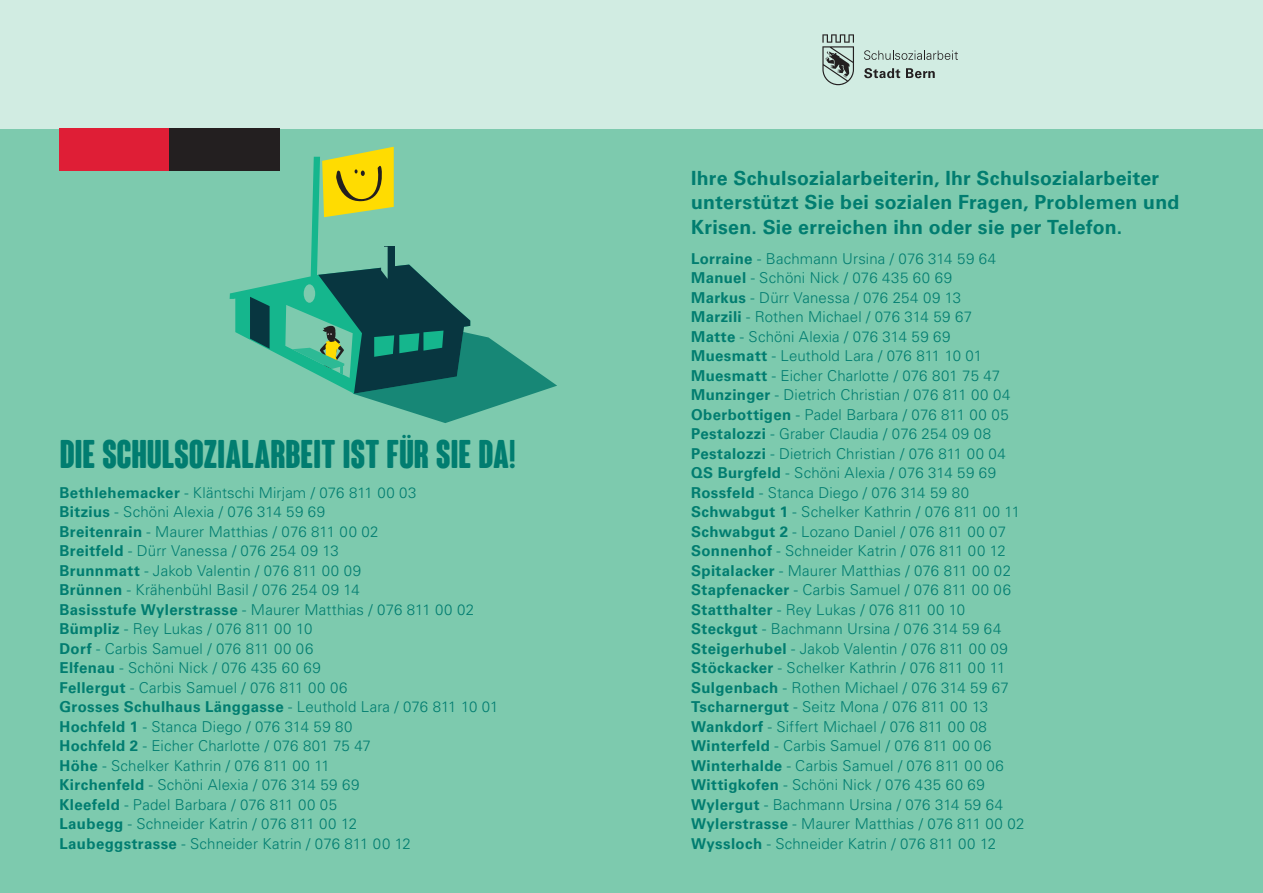
<style>
.page{position:relative;width:1263px;height:893px;background:#7dcaae}
.page>*{position:absolute;margin:0;border:0;box-sizing:border-box;transform-origin:0 0}
.t1{font:700 condensed 39px "Coluna Rounded";letter-spacing:.005em;color:#017d70}
.t2{font:700 19.5px/24px "Univers LT Std";letter-spacing:.015em;color:#017d70}
.t3{font:300 15px/19.5px "Univers LT Std";letter-spacing:.01em;color:#017d70}
.s1{font-weight:700}
</style>
<div class="page">
<div style="left:0;top:0;width:1263px;height:129px;background:#d1ece2"></div>
<svg style="left:342px;top:147px;width:52px;height:10px"></svg>
<svg style="left:230px;top:157px;width:165px;height:201px"></svg>
<svg style="left:250px;top:297px;width:20px;height:52px"></svg>
<svg style="left:285px;top:247px;width:272px;height:176px"></svg>
<div style="left:60px;top:129px;width:110px;height:42px;background:#df1e36"></div>
<div style="left:170px;top:129px;width:110px;height:42px;background:#231f20"></div>
<svg style="left:822px;top:34px;width:32px;height:51px"></svg>
<svg style="left:864px;top:68px;width:36px;height:10px"></svg>
<svg style="left:906px;top:68px;width:29px;height:10px"></svg>
<svg style="left:864px;top:50px;width:94px;height:10px"></svg>
<h1 class="t1" style="left:60px;top:432px;width:458px">DIE SCHULSOZIALARBEIT IST FÜR SIE DA!</h1>
<p class="t3" style="left:60px;top:483px;width:440px"><span class="s1">Bethlehemacker</span> - Kläntschi Mirjam / 076 811 00 03<br><span class="s1">Bitzius</span> - Schöni Alexia / 076 314 59 69<br><span class="s1">Breitenrain</span> - Maurer Matthias / 076 811 00 02<br><span class="s1">Breitfeld</span> - Dürr Vanessa / 076 254 09 13<br><span class="s1">Brunnmatt</span> - Jakob Valentin / 076 811 00 09<br><span class="s1">Brünnen</span> - Krähenbühl Basil / 076 254 09 14<br><span class="s1">Basisstufe Wylerstrasse</span> - Maurer Matthias / 076 811 00 02<br><span class="s1">Bümpliz</span> - Rey Lukas / 076 811 00 10<br><span class="s1">Dorf</span> - Carbis Samuel / 076 811 00 06<br><span class="s1">Elfenau</span> - Schöni Nick / 076 435 60 69<br><span class="s1">Fellergut</span> - Carbis Samuel / 076 811 00 06<br><span class="s1">Grosses Schulhaus Länggasse</span> - Leuthold Lara / 076 811 10 01<br><span class="s1">Hochfeld 1</span> - Stanca Diego / 076 314 59 80<br><span class="s1">Hochfeld 2</span> - Eicher Charlotte / 076 801 75 47<br><span class="s1">Höhe</span> - Schelker Kathrin / 076 811 00 11<br><span class="s1">Kirchenfeld</span> - Schöni Alexia / 076 314 59 69<br><span class="s1">Kleefeld</span> - Padel Barbara / 076 811 00 05<br><span class="s1">Laubegg</span> - Schneider Katrin / 076 811 00 12<br><span class="s1">Laubeggstrasse</span> - Schneider Katrin / 076 811 00 12</p>
<h2 class="t2" style="left:691px;top:167px;width:490px">Ihre Schulsozialarbeiterin, Ihr Schulsozialarbeiter unterstützt Sie bei sozialen Fragen, Problemen und<br>Krisen. Sie erreichen ihn oder sie per Telefon.</h2>
<p class="t3" style="left:691px;top:249px;width:335px"><span class="s1">Lorraine</span> - Bachmann Ursina / 076 314 59 64<br><span class="s1">Manuel</span> - Schöni Nick / 076 435 60 69<br><span class="s1">Markus</span> - Dürr Vanessa / 076 254 09 13<br><span class="s1">Marzili</span> - Rothen Michael / 076 314 59 67<br><span class="s1">Matte</span> - Schöni Alexia / 076 314 59 69<br><span class="s1">Muesmatt</span> - Leuthold Lara / 076 811 10 01<br><span class="s1">Muesmatt</span> - Eicher Charlotte / 076 801 75 47<br><span class="s1">Munzinger</span> - Dietrich Christian / 076 811 00 04<br><span class="s1">Oberbottigen</span> - Padel Barbara / 076 811 00 05<br><span class="s1">Pestalozzi</span> - Graber Claudia / 076 254 09 08<br><span class="s1">Pestalozzi</span> - Dietrich Christian / 076 811 00 04<br><span class="s1">QS Burgfeld</span> - Schöni Alexia / 076 314 59 69<br><span class="s1">Rossfeld</span> - Stanca Diego / 076 314 59 80<br><span class="s1">Schwabgut 1</span> - Schelker Kathrin / 076 811 00 11<br><span class="s1">Schwabgut 2</span> - Lozano Daniel / 076 811 00 07<br><span class="s1">Sonnenhof</span> - Schneider Katrin / 076 811 00 12<br><span class="s1">Spitalacker</span> - Maurer Matthias / 076 811 00 02<br><span class="s1">Stapfenacker</span> - Carbis Samuel / 076 811 00 06<br><span class="s1">Statthalter</span> - Rey Lukas / 076 811 00 10<br><span class="s1">Steckgut</span> - Bachmann Ursina / 076 314 59 64<br><span class="s1">Steigerhubel</span> - Jakob Valentin / 076 811 00 09<br><span class="s1">Stöckacker</span> - Schelker Kathrin / 076 811 00 11<br><span class="s1">Sulgenbach</span> - Rothen Michael / 076 314 59 67<br><span class="s1">Tscharnergut</span> - Seitz Mona / 076 811 00 13<br><span class="s1">Wankdorf</span> - Siffert Michael / 076 811 00 08<br><span class="s1">Winterfeld</span> - Carbis Samuel / 076 811 00 06<br><span class="s1">Winterhalde</span> - Carbis Samuel / 076 811 00 06<br><span class="s1">Wittigkofen</span> - Schöni Nick / 076 435 60 69<br><span class="s1">Wylergut</span> - Bachmann Ursina / 076 314 59 64<br><span class="s1">Wylerstrasse</span> - Maurer Matthias / 076 811 00 02<br><span class="s1">Wyssloch</span> - Schneider Katrin / 076 811 00 12</p>
</div>
